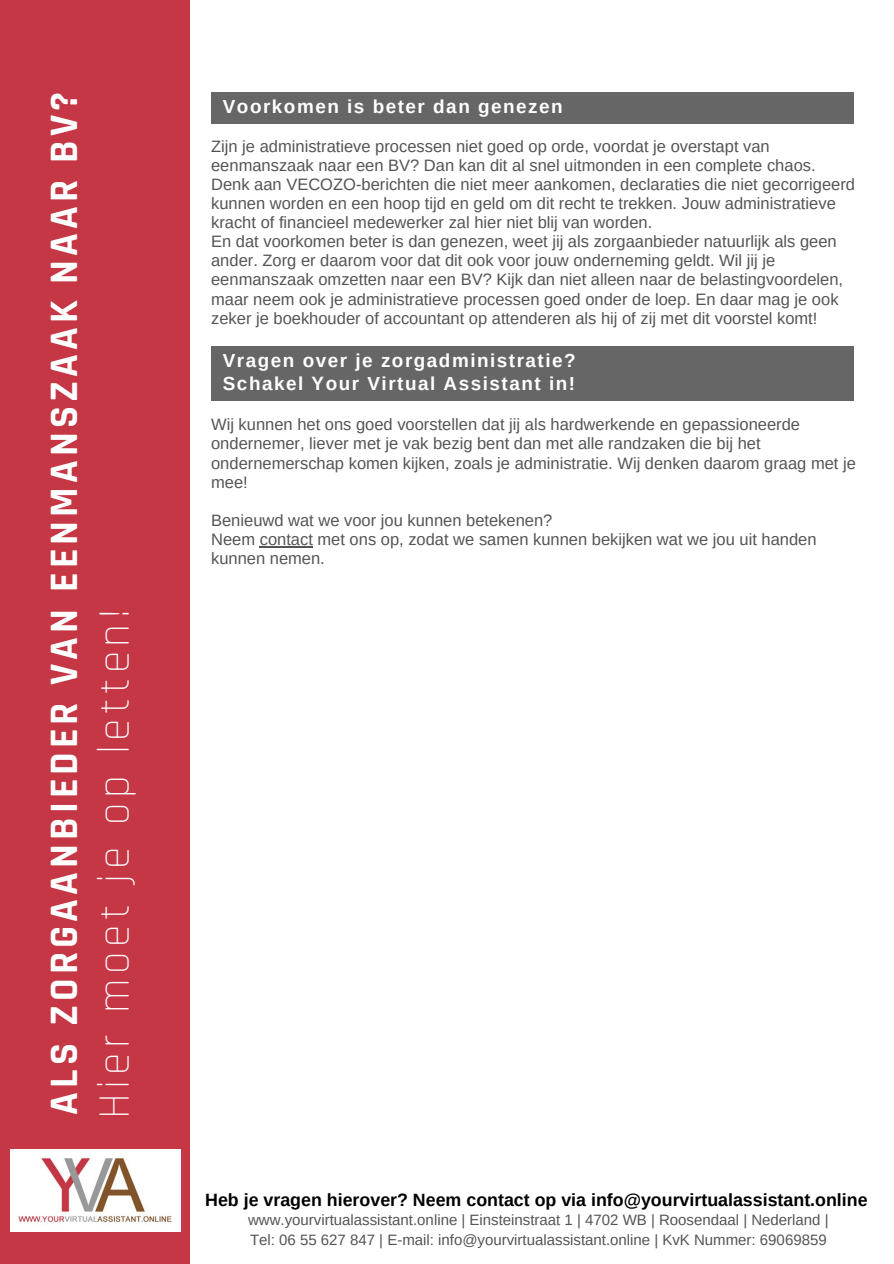
<style>
.page{position:relative;width:894px;height:1264px;background:#fff}
.page>*{position:absolute;margin:0;border:0;box-sizing:border-box;transform-origin:0 0}
.t1{font:300 45.3px "Rajdhani";letter-spacing:.1em;color:#fff}
.t2{font:700 40.8px "Rajdhani";letter-spacing:.1em;color:#fff}
.t3{font:700 18.9px/22.5px "Arimo";letter-spacing:.08em;color:#fff}
.t4{font:700 17.85px "Arimo";color:#000}
.t5{font:16.5px/19.2px "Arimo";color:#545454}
.t6{font:15px "Arimo";color:#545454}
</style>
<div class="page">
<div style="left:0;top:0;width:189px;height:1263px;background:#c53745"></div>
<img style="left:11px;top:1149px;width:169px;height:82px">
<div style="left:211px;top:92px;width:642px;height:31px;background:#666"></div>
<div style="left:211px;top:346px;width:642px;height:54px;background:#666"></div>
<hr style="left:260px;top:546px;width:53px;height:1px;background:#545454">
<p class="t2" style="left:39px;top:1114px;width:1024px;rotate:-90deg">ALS ZORGAANBIEDER VAN EENMANSZAAK NAAR BV?</p>
<h3 class="t1" style="left:87px;top:1118px;width:512px;rotate:-90deg">Hier moet je op letten!</h3>
<p class="t3" style="left:223px;top:95px;width:341px">Voorkomen is beter dan genezen</p>
<p class="t5" style="left:211px;top:136px;width:645px">Zijn je administratieve processen niet goed op orde, voordat je overstapt van eenmanszaak naar een BV? Dan kan dit al snel uitmonden in een complete chaos.<br>Denk aan VECOZO-berichten die niet meer aankomen, declaraties die niet gecorrigeerd kunnen worden en een hoop tijd en geld om dit recht te trekken. Jouw administratieve kracht of financieel medewerker zal hier niet blij van worden.</p>
<p class="t5" style="left:211px;top:232px;width:633px">En dat voorkomen beter is dan genezen, weet jij als zorgaanbieder natuurlijk als geen ander. Zorg er daarom voor dat dit ook voor jouw onderneming geldt. Wil jij je eenmanszaak omzetten naar een BV? Kijk dan niet alleen naar de belastingvoordelen, maar neem ook je administratieve processen goed onder de loep. En daar mag je ook zeker je boekhouder of accountant op attenderen als hij of zij met dit voorstel komt!</p>
<p class="t3" style="left:223px;top:349px;width:354px">Vragen over je zorgadministratie?<br>Schakel Your Virtual Assistant in!</p>
<h3 class="t5" style="left:211px;top:415px;width:646px">Wij kunnen het ons goed voorstellen dat jij als hardwerkende en gepassioneerde ondernemer, liever met je vak bezig bent dan met alle randzaken die bij het ondernemerschap komen kijken, zoals je administratie. Wij denken daarom graag met je mee!</h3>
<p class="t5" style="left:211px;top:510px;width:342px">Benieuwd wat we voor jou kunnen betekenen?</p>
<p class="t5" style="left:211px;top:529px;width:606px">Neem contact met ons op, zodat we samen kunnen bekijken wat we jou uit handen kunnen nemen.</p>
<p class="t4" style="left:205px;top:1189px;width:663px">Heb je vragen hierover? Neem contact op via info@yourvirtualassistant.online</p>
<h1 class="t6" style="left:248px;top:1210px;width:582px">www.yourvirtualassistant.online | Einsteinstraat 1 | 4702 WB | Roosendaal | Nederland |</h1>
<p class="t6" style="left:250px;top:1231px;width:578px">Tel: 06 55 627 847 | E-mail: info@yourvirtualassistant.online | KvK Nummer: 69069859</p>
</div>
